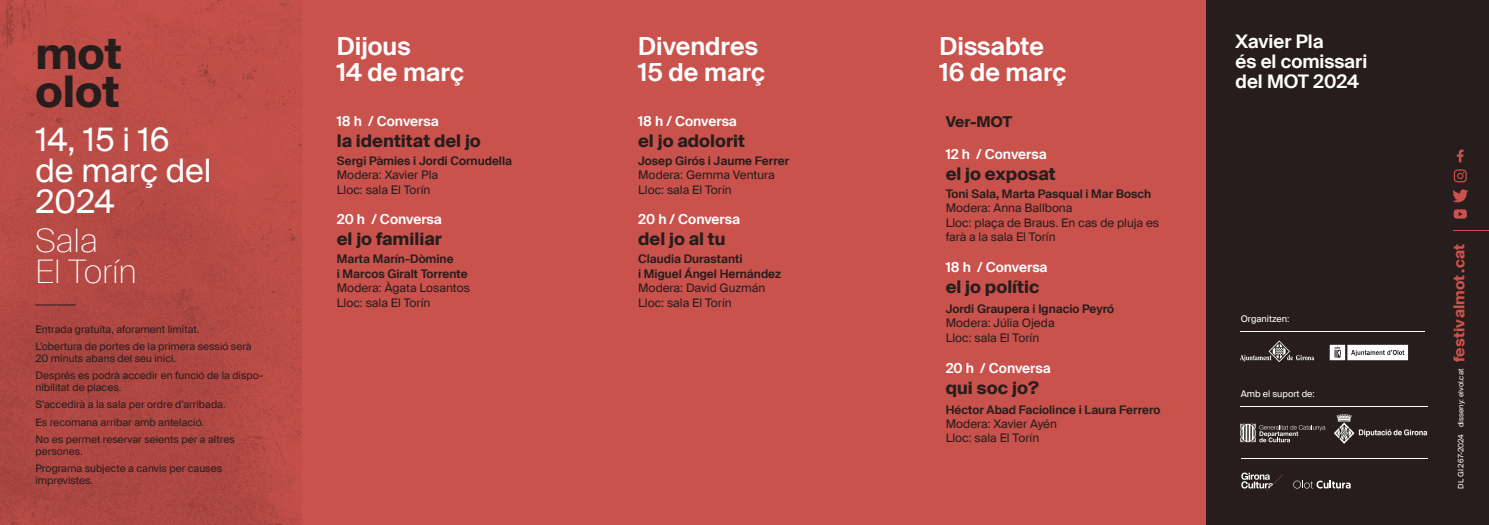
<style>
.page{position:relative;width:1489px;height:525px;background:#fff}
.page>*{position:absolute;margin:0;border:0;box-sizing:border-box;transform-origin:0 0}
.t1{font:700 43.75px/37.5px "Suisse Intl";color:#271d1c}
.t2{font:32.5px/31.2px "Suisse Intl";color:#fff}
.t3{font:100 32.5px "Suisse Intl";color:#fff}
.t4{font:600 25px/26.2px "Suisse Intl";color:#fff}
.t5{font:600 18.75px/20px "Suisse Intl";color:#fff}
.t6{font:700 17.5px "Suisse Intl";color:#271d1c}
.t7{font:700 15.12px "Suisse Intl";color:#c9524c}
.t8{font:700 15px "Suisse Intl";letter-spacing:-.01em;color:#271d1c}
.t9{font:600 13.75px "Suisse Intl";color:#fff}
.t10{font:11.88px/14.4px "Suisse Intl";color:#271d1c}
.t11{font:600 11.88px/14.4px "Suisse Intl";color:#271d1c}
.t12{font:10.38px/11.9px "Suisse Intl";color:#271d1c}
.t13{font:9.12px "Suisse Intl";color:#fff}
.t14{font:7.5px "Suisse Intl";color:#fff}
</style>
<div class="page">
<div style="left:1205px;top:0;width:283px;height:524px;background:#271d1c"></div>
<img style="left:1334px;top:414px;width:92px;height:30px">
<div style="left:0;top:0;width:1205px;height:524px;background:#c9524c"></div>
<img style="left:0;top:0;width:301px;height:524px">
<hr style="left:35px;top:304px;width:41px;height:1px;background:#271d1c">
<hr style="left:1240px;top:457px;width:186px;height:1px;background:#fff">
<svg style="left:1240px;top:423px;width:85px;height:19px"></svg>
<hr style="left:1239px;top:406px;width:187px;height:1px;background:#fff">
<hr style="left:1240px;top:331px;width:185px;height:1px;background:#fff">
<svg style="left:1240px;top:340px;width:74px;height:22px"></svg>
<svg style="left:1329px;top:344px;width:78px;height:16px"></svg>
<svg style="left:1293px;top:480px;width:57px;height:8px"></svg>
<svg style="left:1241px;top:472px;width:41px;height:19px"></svg>
<svg style="left:1453px;top:169px;width:13px;height:13px"></svg>
<svg style="left:1456px;top:149px;width:7px;height:13px"></svg>
<svg style="left:1452px;top:189px;width:15px;height:14px"></svg>
<svg style="left:1453px;top:209px;width:13px;height:9px"></svg>
<hr style="left:1453px;top:230px;width:35px;height:1px;background:#c9524c">
<p class="t1" style="left:35px;top:35px;width:88px">mot olot</p>
<p class="t2" style="left:35px;top:124px;width:136px">14, 15 i 16</p>
<p class="t2" style="left:35px;top:155px;width:178px">de març del<br>2024</p>
<p class="t3" style="left:35px;top:221px;width:64px">Sala</p>
<p class="t3" style="left:35px;top:252px;width:103px">El Torín</p>
<p class="t12" style="left:35px;top:323px;width:165px">Entrada gratuïta, aforament limitat.</p>
<p class="t12" style="left:35px;top:340px;width:218px">L’obertura de portes de la primera sessió serà<br>20 minuts abans del seu inici.</p>
<p class="t12" style="left:35px;top:369px;width:229px">Després es podrà accedir en funció de la dispo&shy;nibilitat de places.</p>
<p class="t12" style="left:35px;top:398px;width:192px">S’accedirà a la sala per ordre d’arribada.</p>
<p class="t12" style="left:35px;top:416px;width:170px">Es recomana arribar amb antelació.</p>
<p class="t12" style="left:35px;top:433px;width:201px">No es permet reservar seients per a altres persones.</p>
<p class="t12" style="left:35px;top:462px;width:188px">Programa subjecte a canvis per causes imprevistes.</p>
<p class="t4" style="left:337px;top:33px;width:129px">Dijous<br>14 de març</p>
<p class="t4" style="left:638px;top:33px;width:128px">Divendres<br>15 de març</p>
<p class="t4" style="left:939px;top:33px;width:129px">Dissabte<br>16 de març</p>
<p class="t9" style="left:337px;top:113px;width:103px">18 h / Conversa</p>
<p class="t6" style="left:337px;top:131px;width:146px">la identitat del jo</p>
<p class="t11" style="left:337px;top:153px;width:177px">Sergi Pàmies i Jordi Cornudella</p>
<p class="t10" style="left:337px;top:168px;width:103px">Modera: Xavier Pla</p>
<p class="t10" style="left:337px;top:182px;width:95px">Lloc: sala El Torín</p>
<p class="t9" style="left:337px;top:211px;width:107px">20 h / Conversa</p>
<p class="t6" style="left:337px;top:229px;width:106px">el jo familiar</p>
<p class="t11" style="left:337px;top:252px;width:118px">Marta Marín-Dòmine</p>
<p class="t11" style="left:337px;top:266px;width:132px">i Marcos Giralt Torrente</p>
<p class="t10" style="left:337px;top:281px;width:135px">Modera: Àgata Losantos</p>
<p class="t10" style="left:337px;top:295px;width:95px">Lloc: sala El Torín</p>
<p class="t9" style="left:638px;top:113px;width:100px">18 h / Conversa</p>
<p class="t6" style="left:638px;top:131px;width:108px">el jo adolorit</p>
<p class="t11" style="left:638px;top:153px;width:153px">Josep Girós i Jaume Ferrer</p>
<p class="t10" style="left:638px;top:168px;width:138px">Modera: Gemma Ventura</p>
<p class="t10" style="left:638px;top:182px;width:95px">Lloc: sala El Torín</p>
<p class="t9" style="left:638px;top:211px;width:103px">20 h / Conversa</p>
<p class="t6" style="left:638px;top:229px;width:89px">del jo al tu</p>
<p class="t11" style="left:638px;top:252px;width:144px">Claudia Durastanti<br>i Miguel Ángel Hernández</p>
<p class="t10" style="left:638px;top:281px;width:129px">Modera: David Guzmán</p>
<p class="t10" style="left:638px;top:295px;width:95px">Lloc: sala El Torín</p>
<p class="t8" style="left:945px;top:113px;width:68px">Ver-MOT</p>
<p class="t9" style="left:945px;top:146px;width:103px">12 h / Conversa</p>
<p class="t6" style="left:945px;top:164px;width:112px">el jo exposat</p>
<p class="t11" style="left:945px;top:187px;width:207px">Toni Sala, Marta Pasqual i Mar Bosch</p>
<p class="t10" style="left:945px;top:201px;width:128px">Modera: Anna Ballbona</p>
<p class="t10" style="left:945px;top:215px;width:215px">Lloc: plaça de Braus. En cas de pluja es farà a la sala El Torín</p>
<p class="t9" style="left:945px;top:259px;width:103px">18 h / Conversa</p>
<p class="t6" style="left:945px;top:276px;width:95px">el jo polític</p>
<p class="t11" style="left:945px;top:301px;width:170px">Jordi Graupera i Ignacio Peyró</p>
<p class="t10" style="left:945px;top:316px;width:110px">Modera: Júlia Ojeda</p>
<p class="t10" style="left:945px;top:330px;width:95px">Lloc: sala El Torín</p>
<p class="t9" style="left:945px;top:359px;width:107px">20 h / Conversa</p>
<p class="t6" style="left:945px;top:377px;width:95px">qui soc jo?</p>
<p class="t11" style="left:945px;top:402px;width:216px">Héctor Abad Faciolince i Laura Ferrero</p>
<p class="t10" style="left:945px;top:416px;width:113px">Modera: Xavier Ayén</p>
<p class="t10" style="left:945px;top:431px;width:95px">Lloc: sala El Torín</p>
<p class="t5" style="left:1235px;top:31px;width:133px">Xavier Pla<br>és el comissari del MOT 2024</p>
<p class="t13" style="left:1240px;top:313px;width:50px">Organitzen:</p>
<p class="t13" style="left:1240px;top:388px;width:76px">Amb el suport de:</p>
<h3 class="t7" style="left:1450px;top:362px;width:119px;rotate:-90deg">festivalmot.cat</h3>
<p class="t14" style="left:1456px;top:488px;width:121px;rotate:-90deg">DL GI 267-2024 disseny: elvol.cat</p>
</div>
